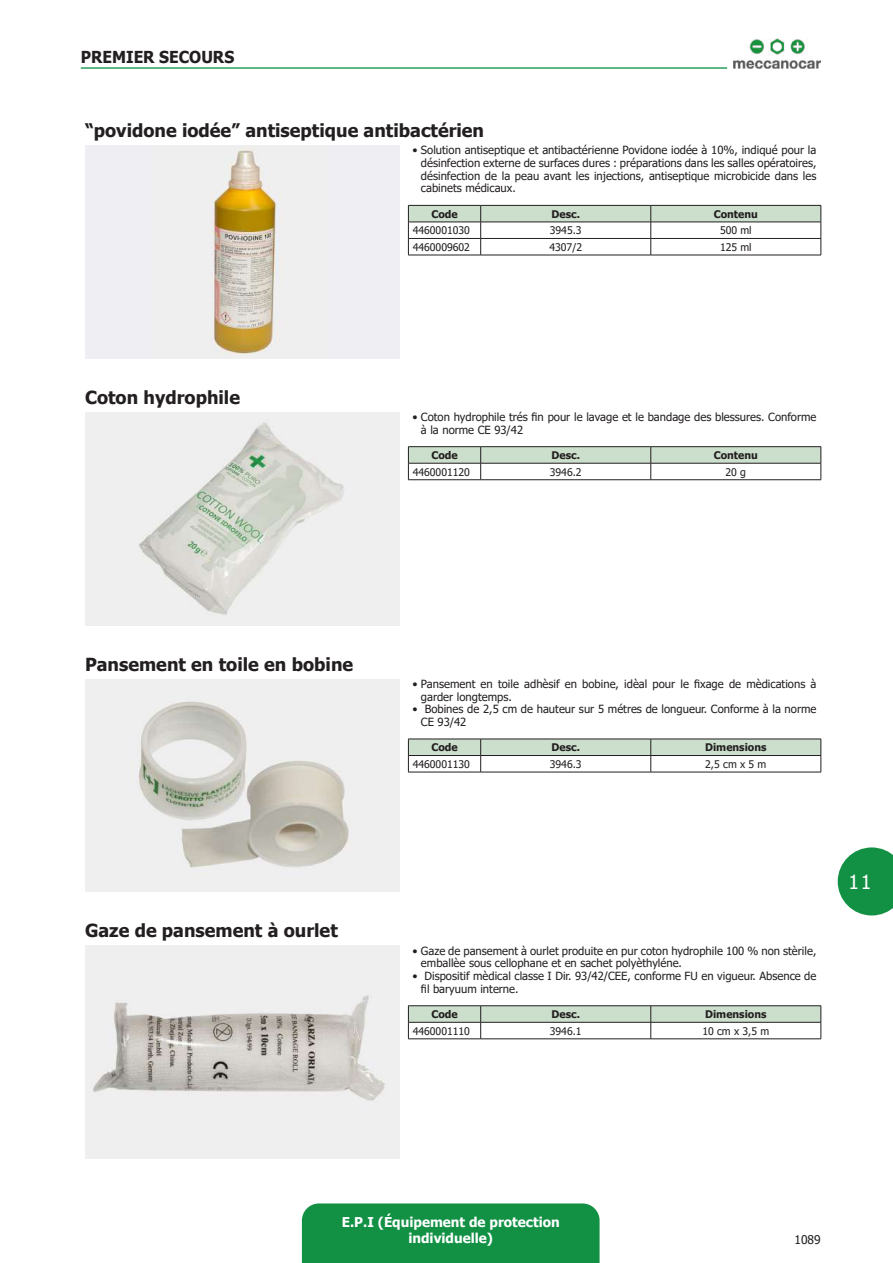
<style>
.page{position:relative;width:893px;height:1263px;background:#fff}
.page>*{position:absolute;margin:0;border:0;box-sizing:border-box;transform-origin:0 0}
.t1{font:19.5px "Tahoma";color:#fff}
.t2{font:700 18px "Tahoma";color:#231f20}
.t3{font:700 16.5px "Tahoma";color:#231f20;scale:.95 1}
.t4{font:700 13.5px/16.2px "Tahoma";color:#fff;text-align:center}
.t5{font:12px "Tahoma";color:#231f20}
.t6{font:11.25px/12.8px "Tahoma";color:#231f20}
.t7{font:10.5px "Tahoma";color:#231f20}
.t8{font:700 10.5px "Tahoma";color:#231f20}
</style>
<div class="page">
<div style="left:302px;top:1203px;width:298px;height:60px;background:#129145"></div>
<svg style="left:838px;top:847px;width:55px;height:68px;background:#37a262"></svg>
<img style="left:733px;top:38px;width:88px;height:31px">
<hr style="left:81px;top:67px;width:646px;height:2px;background:#2a9e59">
<img style="left:85px;top:146px;width:314px;height:212px">
<svg style="left:408px;top:205px;width:414px;height:50px"></svg>
<hr style="left:408px;top:255px;width:73px;height:1px;background:#231f20">
<hr style="left:481px;top:255px;width:170px;height:1px;background:#231f20">
<hr style="left:651px;top:255px;width:170px;height:1px;background:#231f20">
<img style="left:85px;top:412px;width:314px;height:213px">
<hr style="left:408px;top:446px;width:73px;height:1px;background:#231f20">
<hr style="left:481px;top:446px;width:170px;height:1px;background:#231f20">
<hr style="left:651px;top:446px;width:170px;height:1px;background:#231f20">
<svg style="left:408px;top:447px;width:414px;height:33px"></svg>
<hr style="left:408px;top:479px;width:73px;height:1px;background:#231f20">
<hr style="left:481px;top:479px;width:170px;height:1px;background:#231f20">
<hr style="left:651px;top:479px;width:170px;height:1px;background:#231f20">
<img style="left:85px;top:679px;width:314px;height:213px">
<svg style="left:408px;top:739px;width:414px;height:33px"></svg>
<hr style="left:408px;top:772px;width:73px;height:1px;background:#231f20">
<hr style="left:481px;top:772px;width:170px;height:1px;background:#231f20">
<hr style="left:651px;top:772px;width:170px;height:1px;background:#231f20">
<img style="left:85px;top:946px;width:314px;height:212px">
<hr style="left:408px;top:1005px;width:73px;height:1px;background:#231f20">
<hr style="left:481px;top:1005px;width:170px;height:1px;background:#231f20">
<hr style="left:651px;top:1005px;width:170px;height:1px;background:#231f20">
<svg style="left:408px;top:1006px;width:414px;height:33px"></svg>
<hr style="left:408px;top:1038px;width:73px;height:1px;background:#231f20">
<hr style="left:481px;top:1038px;width:170px;height:1px;background:#231f20">
<hr style="left:651px;top:1038px;width:170px;height:1px;background:#231f20">
<h3 class="t3" style="left:81px;top:45px;width:35px">Premie</h3>
<h3 class="t3" style="left:143px;top:45px;width:29px">r secou</h3>
<h3 class="t3" style="left:213px;top:45px;width:22px">rs</h3>
<h2 class="t2" style="left:85px;top:118px;width:401px">“povidone iodée” antiseptique antibactérien</h2>
<p class="t6" style="left:421px;top:144px;width:397px;text-align:justify;text-indent:-9px">• Solution antiseptique et antibactérienne Povidone iodée à 10%, indiqué pour la désinfection externe de surfaces dures : préparations dans les salles opératoires, désinfection de la peau avant les injections, antiseptique microbicide dans les cabinets médicaux.</p>
<p class="t8" style="left:431px;top:206px;width:28px">Code</p>
<p class="t8" style="left:551px;top:206px;width:30px">Desc.</p>
<p class="t8" style="left:714px;top:206px;width:46px">Contenu</p>
<p class="t7" style="left:413px;top:223px;width:59px">4460001030</p>
<p class="t7" style="left:550px;top:223px;width:33px">3945.3</p>
<p class="t7" style="left:720px;top:223px;width:33px">500 ml</p>
<p class="t7" style="left:413px;top:240px;width:59px">4460009602</p>
<p class="t7" style="left:549px;top:240px;width:34px">4307/2</p>
<p class="t7" style="left:720px;top:240px;width:33px">125 ml</p>
<h2 class="t2" style="left:85px;top:385px;width:157px">Coton hydrophile</h2>
<p class="t6" style="left:421px;top:411px;width:397px;text-indent:-9px">• Coton hydrophile trés fin pour le lavage et le bandage des blessures. Conforme à la norme CE 93/42</p>
<p class="t8" style="left:431px;top:448px;width:28px">Code</p>
<p class="t8" style="left:551px;top:448px;width:30px">Desc.</p>
<p class="t8" style="left:714px;top:448px;width:46px">Contenu</p>
<p class="t7" style="left:413px;top:465px;width:59px">4460001120</p>
<p class="t7" style="left:550px;top:465px;width:33px">3946.2</p>
<p class="t7" style="left:726px;top:465px;width:22px">20 g</p>
<h2 class="t2" style="left:85px;top:651px;width:270px">Pansement en toile en bobine</h2>
<h2 class="t2" style="left:85px;top:918px;width:254px">Gaze de pansement à ourlet</h2>
<p class="t6" style="left:421px;top:678px;width:397px;text-indent:-9px">• Pansement en toile adhèsif en bobine, idèal pour le fixage de mèdications à garder longtemps.</p>
<p class="t6" style="left:421px;top:703px;width:397px;text-indent:-9px">• Bobines de 2,5 cm de hauteur sur 5 métres de longueur. Conforme à la norme<br>CE 93/42</p>
<p class="t8" style="left:431px;top:740px;width:28px">Code</p>
<p class="t8" style="left:551px;top:740px;width:30px">Desc.</p>
<p class="t8" style="left:705px;top:740px;width:63px">Dimensions</p>
<p class="t7" style="left:413px;top:757px;width:59px">4460001130</p>
<p class="t7" style="left:550px;top:757px;width:33px">3946.3</p>
<p class="t7" style="left:705px;top:757px;width:63px">2,5 cm x 5 m</p>
<p class="t6" style="left:421px;top:945px;width:397px;text-indent:-9px">• Gaze de pansement à ourlet produite en pur coton hydrophile 100 % non stèrile, emballèe sous cellophane et en sachet polyèthyléne.</p>
<p class="t6" style="left:421px;top:970px;width:397px;text-indent:-9px">• Dispositif mèdical classe I Dir. 93/42/CEE, conforme FU en vigueur. Absence de fil baryuum interne.</p>
<p class="t8" style="left:431px;top:1007px;width:28px">Code</p>
<p class="t8" style="left:551px;top:1007px;width:30px">Desc.</p>
<p class="t8" style="left:705px;top:1007px;width:63px">Dimensions</p>
<p class="t7" style="left:413px;top:1024px;width:59px">4460001110</p>
<p class="t7" style="left:550px;top:1024px;width:33px">3946.1</p>
<p class="t7" style="left:702px;top:1024px;width:68px">10 cm x 3,5 m</p>
<h1 class="t1" style="left:848px;top:869px;width:25px">11</h1>
<p class="t4" style="left:342px;top:1214px;width:219px">E.P.I (Équipement de protection individuelle)</p>
<p class="t5" style="left:794px;top:1231px;width:28px">1089</p>
</div>
